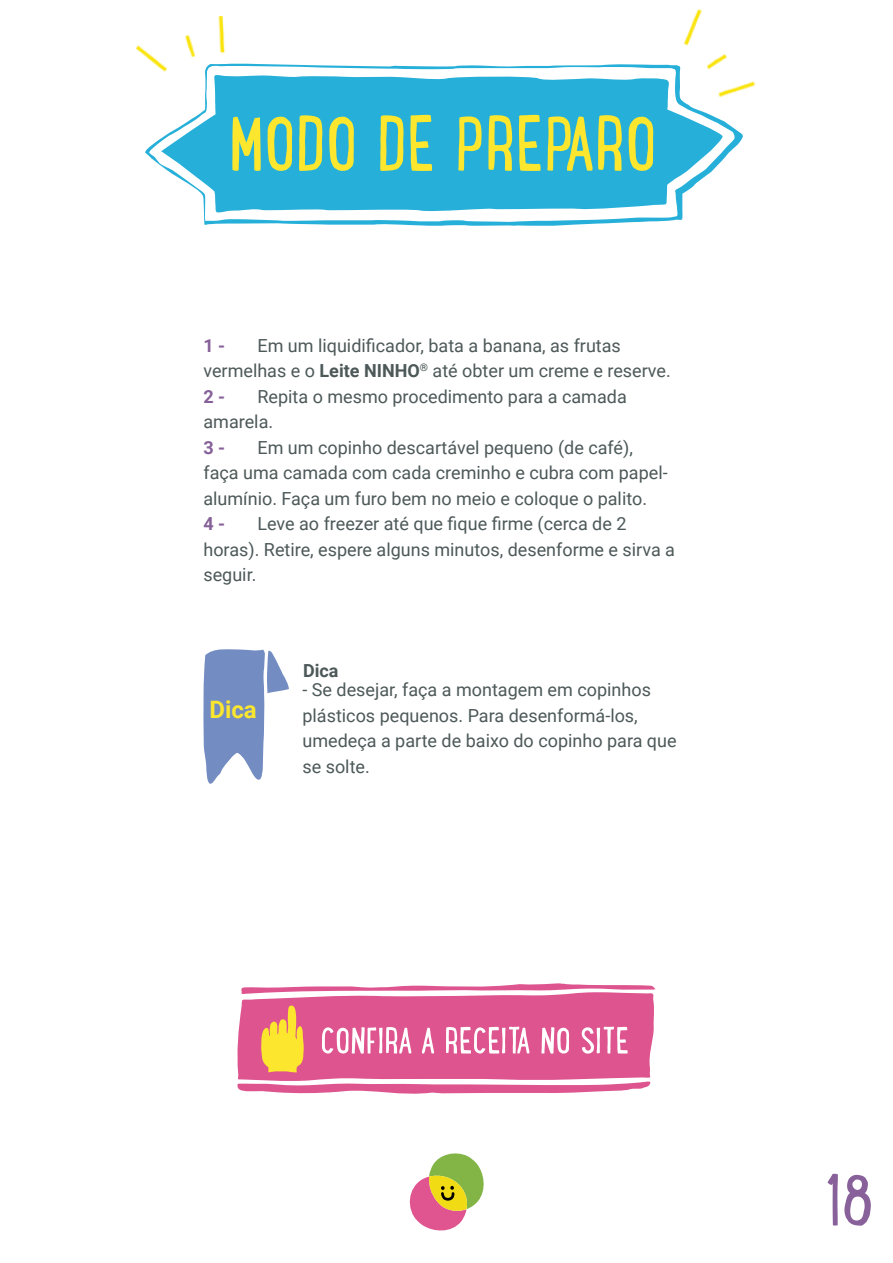
<style>
.page{position:relative;width:893px;height:1263px;background:#fff}
.page>*{position:absolute;margin:0;border:0;box-sizing:border-box;transform-origin:0 0}
.t1{font:75.75px "Lunch Box";color:#fce62e}
.t2{font:72px "Lunch Box";color:#88619a}
.t3{font:700 24px "Roboto";color:#fce62e}
.t4{font:18px/25.5px "Roboto";color:#4d5858}
.t5{font:700 18px "Roboto";color:#866199}
.t6{font:700 18px "Roboto";color:#4d5858}
.s1{font-weight:700}
.s2{font-weight:700;color:#866199}
</style>
<div class="page">
<svg style="left:145px;top:63px;width:598px;height:163px;fill:#26b0d9"></svg>
<img style="left:662px;top:9px;width:94px;height:90px">
<img style="left:662px;top:65px;width:19px;height:34px">
<img style="left:135px;top:16px;width:115px;height:88px">
<img style="left:205px;top:64px;width:45px;height:40px">
<svg style="left:237px;top:983px;width:419px;height:111px"></svg>
<svg style="left:409px;top:1153px;width:75px;height:78px"></svg>
<svg style="left:203px;top:649px;width:86px;height:135px"></svg>
<h1 class="t1" style="left:229px;top:103px;width:429px">MODO DE PREPARO</h1>
<p class="t4" style="left:203px;top:332px;width:469px;text-indent:54px">Em um liquidificador, bata a banana, as frutas vermelhas e o <span class="s1">Leite NINHO</span><sup>®</sup> até obter um creme e reserve.<br><span class="s2">2 -</span></p>
<p class="t5" style="left:203px;top:333px;width:23px">1 -</p>
<p class="t4" style="left:203px;top:383px;width:425px;text-indent:54px">Repita o mesmo procedimento para a camada amarela.</p>
<p class="t5" style="left:203px;top:435px;width:23px">3 -</p>
<p class="t4" style="left:203px;top:434px;width:466px;text-indent:54px">Em um copinho descartável pequeno (de café), faça uma camada com cada creminho e cubra com papel&shy;alumínio. Faça um furo bem no meio e coloque o palito.</p>
<p class="t5" style="left:203px;top:511px;width:23px">4 -</p>
<p class="t4" style="left:203px;top:510px;width:473px;text-indent:54px">Leve ao freezer até que fique firme (cerca de 2 horas). Retire, espere alguns minutos, desenforme e sirva a seguir.</p>
<h3 class="t3" style="left:209px;top:693px;width:49px">Dica</h3>
<p class="t6" style="left:303px;top:658px;width:37px">Dica</p>
<p class="t4" style="left:302px;top:676px;width:376px">- Se desejar, faça a montagem em copinhos plásticos pequenos. Para desenformá-los, umedeça a parte de baixo do copinho para que se solte.</p>
<h2 class="t2" style="left:826px;top:1161px;width:50px">18</h2>
</div>
